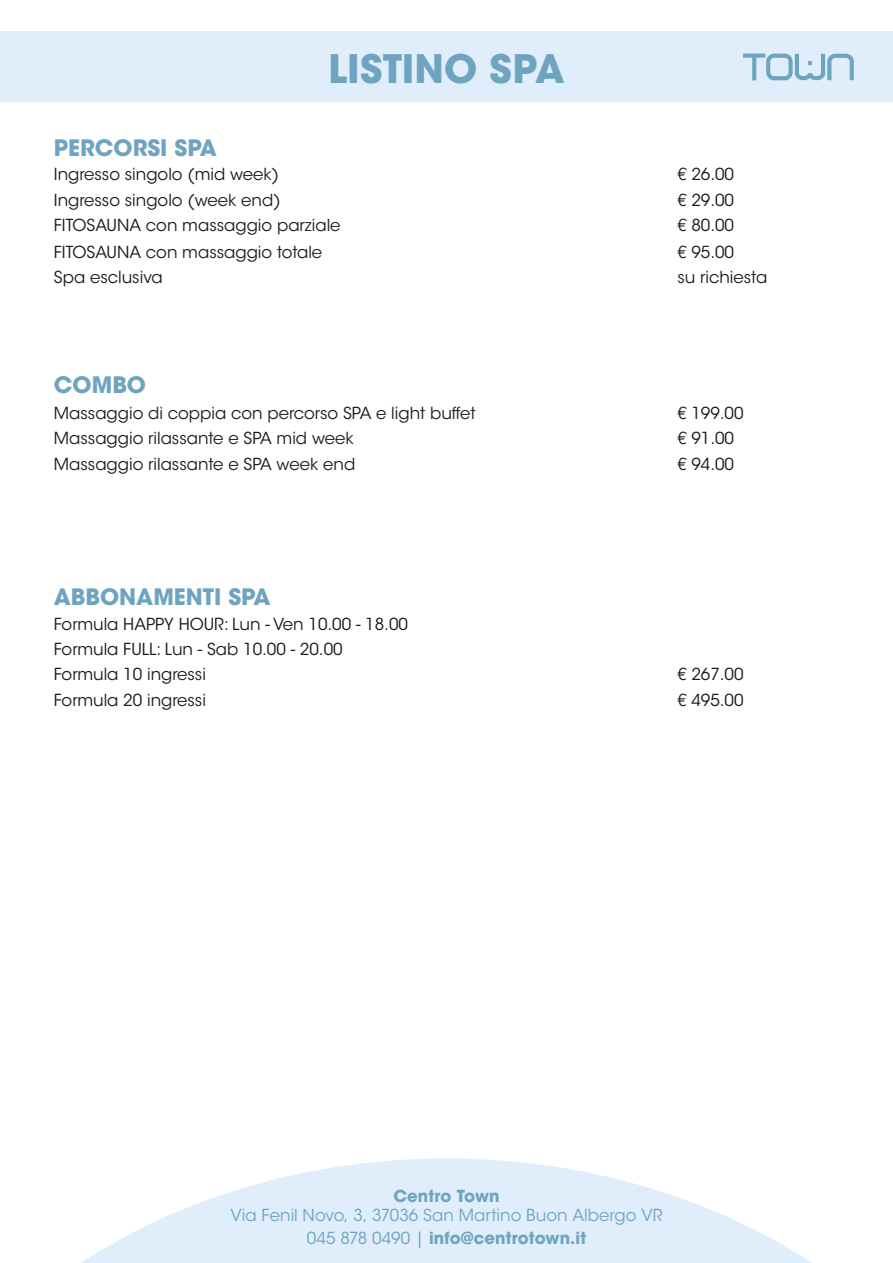
<style>
.page{position:relative;width:893px;height:1263px;background:#fff}
.page>*{position:absolute;margin:0;border:0;box-sizing:border-box;transform-origin:0 0}
.t1{font:700 39px "ITC Avant Garde Std";color:#6fa4c0}
.t2{font:700 22.5px "ITC Avant Garde Std";color:#6fa4c0}
.t3{font:16.5px/24.9px "ITC Avant Garde Std";color:#1b1a18}
.t4{font:16.5px/22.5px "ITC Avant Garde Std";letter-spacing:.005em;color:#6fa4c0;text-align:center}
.t5{font:700 16.5px "ITC Avant Garde Std";letter-spacing:.005em;color:#6fa4c0}
.s1{font-weight:700}
</style>
<div class="page">
<svg style="left:81px;top:1158px;width:731px;height:105px;fill:#dfeefa"></svg>
<div style="left:0;top:32px;width:893px;height:70px;background:#dfeefa"></div>
<svg style="left:743px;top:54px;width:111px;height:26px"></svg>
<h1 class="t1" style="left:328px;top:43px;width:238px">LISTINO SPA</h1>
<h2 class="t2" style="left:54px;top:133px;width:164px">PERCORSI SPA</h2>
<p class="t3" style="left:54px;top:162px;width:227px">Ingresso singolo (mid week)</p>
<p class="t3" style="left:677px;top:162px;width:58px">€ 26.00</p>
<p class="t3" style="left:54px;top:187px;width:228px">Ingresso singolo (week end)</p>
<p class="t3" style="left:677px;top:187px;width:58px">€ 29.00</p>
<p class="t3" style="left:54px;top:213px;width:288px">FITOSAUNA con massaggio parziale</p>
<p class="t3" style="left:677px;top:213px;width:58px">€ 80.00</p>
<p class="t3" style="left:54px;top:240px;width:270px">FITOSAUNA con massaggio totale</p>
<p class="t3" style="left:677px;top:240px;width:58px">€ 95.00</p>
<p class="t3" style="left:54px;top:265px;width:110px">Spa esclusiva</p>
<p class="t3" style="left:677px;top:265px;width:91px">su richiesta</p>
<h2 class="t2" style="left:54px;top:370px;width:94px">COMBO</h2>
<p class="t3" style="left:54px;top:400px;width:423px">Massaggio di coppia con percorso SPA e light buffet</p>
<p class="t3" style="left:677px;top:400px;width:68px">€ 199.00</p>
<p class="t3" style="left:54px;top:426px;width:301px">Massaggio rilassante e SPA mid week</p>
<p class="t3" style="left:677px;top:426px;width:58px">€ 91.00</p>
<p class="t3" style="left:54px;top:451px;width:303px">Massaggio rilassante e SPA week end</p>
<p class="t3" style="left:677px;top:451px;width:58px">€ 94.00</p>
<h2 class="t2" style="left:54px;top:582px;width:218px">ABBONAMENTI SPA</h2>
<p class="t3" style="left:54px;top:612px;width:356px">Formula HAPPY HOUR: Lun - Ven 10.00 - 18.00<br>Formula FULL: Lun - Sab 10.00 - 20.00<br>Formula 10 ingressi</p>
<p class="t3" style="left:677px;top:662px;width:68px">€ 267.00</p>
<p class="t3" style="left:54px;top:687px;width:153px">Formula 20 ingressi</p>
<p class="t3" style="left:677px;top:687px;width:68px">€ 495.00</p>
<p class="t5" style="left:393px;top:1185px;width:108px">Centro Town</p>
<p class="t4" style="left:231px;top:1204px;width:433px">Via Fenil Novo, 3, 37036 San Martino Buon Albergo VR<br>045 878 0490 | <span class="s1">info@centrotown.it</span></p>
</div>
